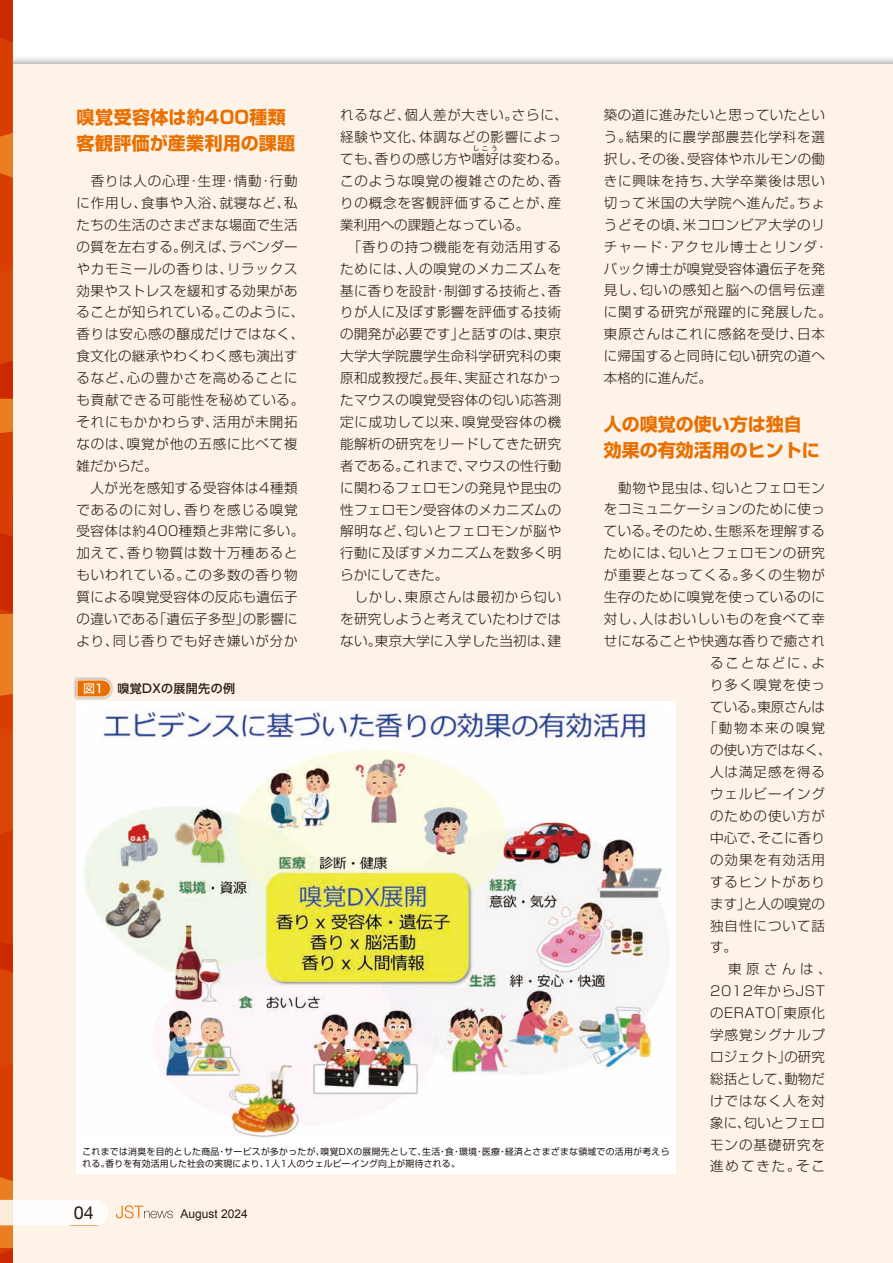
<style>
.page{position:relative;width:893px;height:1263px;background:#fff}
.page>*{position:absolute;margin:0;border:0;box-sizing:border-box;transform-origin:0 0}
.t1{font:700 18px/25.5px "Shin Go Pro";color:#e86f00}
.t2{font:18px "Helvetica Neue";color:#231916}
.t3{font:300 13.5px/21.9px "Shin Go Pro";letter-spacing:.045em;color:#231916}
.t4{font:300 13.5px/21.9px "Shin Go Pro";letter-spacing:.025em;color:#231916}
.t5{font:300 13.5px "Shin Go Pro";letter-spacing:.07em;color:#231916}
.t6{font:300 13.5px "Shin Go Pro";color:#231916}
.t7{font:300 13.5px "Shin Go Pro";letter-spacing:.145em;color:#231916}
.t8{font:500 12px "UD Shin Go Pro";letter-spacing:.03em;color:#231916}
.t9{font:12px "Arial";color:#231916}
.t10{font:9px/12px "Shin Go Pro";letter-spacing:.035em;color:#231916}
.t11{font:300 6.75px "Shin Go Pro";color:#231916}
.s1{font-family:"Hira Kaku Std W5";font-weight:400;color:#fff}
</style>
<div class="page">
<div style="left:0;top:64px;width:893px;height:1199px;background:#fef3e8"></div>
<div style="left:0;top:0;width:13px;height:1263px;background:#ea7e22"></div>
<svg style="left:0;top:0;width:13px;height:137px"></svg>
<svg style="left:0;top:1249px;width:13px;height:14px"></svg>
<svg style="left:0;top:173px;width:13px;height:225px"></svg>
<svg style="left:0;top:694px;width:13px;height:487px"></svg>
<svg style="left:0;top:431px;width:13px;height:182px"></svg>
<div style="left:77px;top:702px;width:599px;height:472px;background:#fff"></div>
<div style="left:74px;top:676px;width:40px;height:24px;background:#231916;opacity:.65"></div>
<svg style="left:76px;top:679px;width:36px;height:19px"></svg>
<img style="left:84px;top:708px;width:585px;height:429px">
<svg style="left:0;top:1200px;width:108px;height:26px"></svg>
<svg style="left:116px;top:1205px;width:57px;height:13px"></svg>
<h1 class="t1" style="left:77px;top:103px;width:220px">嗅覚受容体は約400種類客観評価が産業利用の課題</h1>
<p class="t3" style="left:340px;top:103px;width:229px">れるなど、個人差が大きい。さらに、経験や文化、体調などの影響によっても、香りの感じ方や嗜好は変わる。</p>
<p class="t3" style="left:604px;top:103px;width:229px">築の道に進みたいと思っていたという。結果的に農学部農芸化学科を選択し、その後、受容体やホルモンの働きに興味を持ち、大学卒業後は思い切って米国の大学院へ進んだ。ちょうどその頃、米コロンビア大学のリチャード・アクセル博士とリンダ・バック博士が嗅覚受容体遺伝子を発見し、匂いの感知と脳への信号伝達に関する研究が飛躍的に発展した。東原さんはこれに感銘を受け、日本に帰国すると同時に匂い研究の道へ本格的に進んだ。</p>
<p class="t11" style="left:473px;top:143px;width:26px">しこう</p>
<p class="t4" style="left:340px;top:168px;width:223px">このような嗅覚の複雑さのため、香りの概念を客観評価することが、産業利用への課題となっている。<br>　「香りの持つ機能を有効活用するためには、人の嗅覚のメカニズムを基に香りを設計・制御する技術と、香りが人に及ぼす影響を評価する技術の開発が必要です」と話すのは、東京大学大学院農学生命科学研究科の東原和成教授だ。長年、実証されなかったマウスの嗅覚受容体の匂い応答測定に成功して以来、嗅覚受容体の機能解析の研究をリードしてきた研究者である。これまで、マウスの性行動に関わるフェロモンの発見や昆虫の性フェロモン受容体のメカニズムの解明など、匂いとフェロモンが脳や行動に及ぼすメカニズムを数多く明らかにしてきた。<br>　しかし、東原さんは最初から匂いを研究しようと考えていたわけではない。東京大学に入学した当初は、建</p>
<p class="t3" style="left:77px;top:168px;width:229px">　香りは人の心理・生理・情動・行動に作用し、食事や入浴、就寝など、私たちの生活のさまざまな場面で生活の質を左右する。例えば、ラベンダーやカモミールの香りは、リラックス効果やストレスを緩和する効果があることが知られている。このように、香りは安心感の醸成だけではなく、食文化の継承やわくわく感も演出するなど、心の豊かさを高めることにも貢献できる可能性を秘めている。それにもかかわらず、活用が未開拓なのは、嗅覚が他の五感に比べて複雑だからだ。<br>　人が光を感知する受容体は4種類であるのに対し、香りを感じる嗅覚受容体は約400種類と非常に多い。加えて、香り物質は数十万種あるともいわれている。この多数の香り物質による嗅覚受容体の反応も遺伝子の違いである「遺伝子多型」の影響により、同じ香りでも好き嫌いが分か</p>
<h1 class="t1" style="left:604px;top:410px;width:218px">人の嗅覚の使い方は独自効果の有効活用のヒントに</h1>
<p class="t3" style="left:604px;top:475px;width:223px">　動物や昆虫は、匂いとフェロモン</p>
<p class="t4" style="left:604px;top:497px;width:223px">をコミュニケーションのために使っ</p>
<p class="t4" style="left:604px;top:519px;width:223px">ている。そのため、生態系を理解する</p>
<p class="t3" style="left:604px;top:540px;width:223px">ためには、匂いとフェロモンの研究</p>
<p class="t3" style="left:604px;top:562px;width:223px">が重要となってくる。多くの生物が</p>
<p class="t4" style="left:604px;top:584px;width:223px">生存のために嗅覚を使っているのに</p>
<p class="t3" style="left:604px;top:606px;width:223px">対し、人はおいしいものを食べて幸</p>
<p class="t4" style="left:604px;top:628px;width:223px">せになることや快適な香りで癒され</p>
<p class="t3" style="left:710px;top:650px;width:116px">ることなどに、よ</p>
<p class="t5" style="left:710px;top:673px;width:116px">り多く嗅覚を使っ</p>
<p class="t6" style="left:710px;top:695px;width:116px">ている。東原さんは</p>
<p class="t7" style="left:703px;top:717px;width:123px">「動物本来の嗅覚</p>
<p class="t6" style="left:710px;top:739px;width:123px">の使い方ではなく、</p>
<p class="t5" style="left:710px;top:761px;width:116px">人は満足感を得る</p>
<p class="t5" style="left:710px;top:783px;width:116px">ウェルビーイング</p>
<p class="t5" style="left:710px;top:805px;width:116px">のための使い方が</p>
<p class="t6" style="left:710px;top:827px;width:116px">中心で、そこに香り</p>
<p class="t5" style="left:710px;top:849px;width:116px">の効果を有効活用</p>
<p class="t5" style="left:710px;top:870px;width:116px">するヒントがあり</p>
<p class="t6" style="left:710px;top:892px;width:116px">ます」と人の嗅覚の</p>
<p class="t5" style="left:710px;top:914px;width:116px">独自性について話</p>
<p class="t3" style="left:710px;top:935px;width:28px">す。</p>
<p class="t3" style="left:710px;top:957px;width:123px">　東原さんは、</p>
<p class="t3" style="left:710px;top:978px;width:116px">2012年からJST</p>
<p class="t3" style="left:710px;top:1000px;width:116px">のERATO「東原化</p>
<p class="t5" style="left:710px;top:1024px;width:116px">学感覚シグナルプ</p>
<p class="t6" style="left:710px;top:1046px;width:116px">ロジェクト」の研究</p>
<p class="t6" style="left:710px;top:1068px;width:116px">総括として、動物だ</p>
<p class="t5" style="left:710px;top:1089px;width:116px">けではなく人を対</p>
<p class="t6" style="left:710px;top:1111px;width:116px">象に、匂いとフェロ</p>
<p class="t5" style="left:710px;top:1133px;width:116px">モンの基礎研究を</p>
<p class="t3" style="left:710px;top:1154px;width:116px">進めてきた。そこ</p>
<p class="t8" style="left:83px;top:679px;width:153px"><span class="s1">図1</span> 嗅覚DXの展開先の例</p>
<p class="t10" style="left:82px;top:1144px;width:588px">これまでは消臭を目的とした商品・サービスが多かったが、嗅覚DXの展開先として、生活・食・環境・医療・経済とさまざまな領域での活用が考えられる。香りを有効活用した社会の実現により、1人1人のウェルビーイング向上が期待される。</p>
<h1 class="t2" style="left:74px;top:1199px;width:22px">04</h1>
<p class="t9" style="left:180px;top:1206px;width:69px">August 2024</p>
</div>
